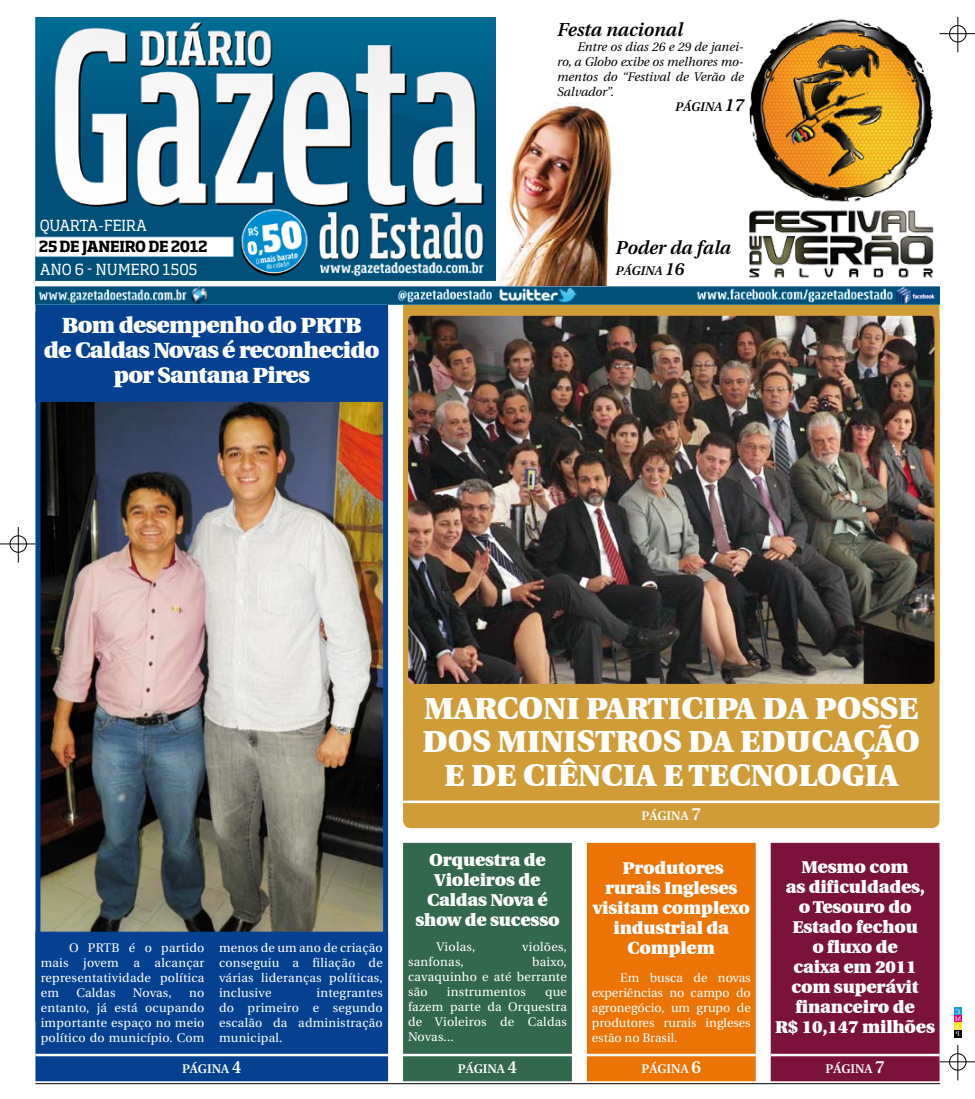
<style>
.page{position:relative;width:975px;height:1099px;background:#fff}
.page>*{position:absolute;margin:0;border:0;box-sizing:border-box;transform-origin:0 0}
.t1{font:900 31.25px "Utopia";color:#fff}
.t2{font:900 22.5px/25px "Utopia";letter-spacing:-.03em;color:#fff;text-align:center}
.t3{font:italic 600 18.75px "Utopia";color:#000}
.t4{font:900 17.5px/20px "Utopia";letter-spacing:-.01em;color:#fff;text-align:center}
.t5{font:15.12px "Soho Std";color:#fff}
.t6{font:700 15px "Soho Std";letter-spacing:-.03em;color:#000}
.t7{font:12.5px/15px "Utopia";letter-spacing:.02em;color:#fff;text-align:justify}
.t8{font:italic 12.5px "Utopia";color:#000}
.t9{font:600 12.5px "Utopia";color:#fff}
.t10{font:italic 600 12.5px "Utopia";color:#000}
.s1{font-size:17.5px}
</style>
<div class="page">
<hr style="left:939px;top:33px;width:35px;height:1px;background:#000">
<hr style="left:957px;top:17px;width:1px;height:35px;background:#000">
<div style="left:949px;top:25px;width:17px;height:17px;border:1px solid #000;border-radius:50%"></div>
<hr style="left:939px;top:1061px;width:35px;height:1px;background:#000">
<hr style="left:957px;top:1044px;width:1px;height:36px;background:#000">
<div style="left:949px;top:1053px;width:17px;height:17px;border:1px solid #000;border-radius:50%"></div>
<div style="left:954px;top:1007px;width:7px;height:7px;background:#219cd3"></div>
<div style="left:954px;top:1014px;width:7px;height:8px;background:#e20079"></div>
<div style="left:954px;top:1022px;width:7px;height:7px;background:#fcea1b"></div>
<div style="left:954px;top:1029px;width:7px;height:8px;background:#000"></div>
<hr style="left:35px;top:1083px;width:905px;height:1px;background:#000">
<hr style="left:0;top:543px;width:35px;height:1px;background:#000">
<hr style="left:18px;top:527px;width:1px;height:35px;background:#000">
<div style="left:10px;top:535px;width:17px;height:17px;border:1px solid #000;border-radius:50%"></div>
<img style="left:478px;top:102px;width:135px;height:184px">
<div style="left:403px;top:296px;width:535px;height:531px;background:#cf9c37;border-radius:7px"></div>
<img style="left:409px;top:317px;width:524px;height:366px">
<div style="left:403px;top:311px;width:536px;height:378px;border:5px solid #cf9c37;border-radius:7px"></div>
<div style="left:38px;top:314px;width:347px;height:764px;background:#054190"></div>
<img style="left:41px;top:402px;width:341px;height:529px">
<div style="left:35px;top:312px;width:353px;height:769px;border:5px solid #054190"></div>
<div style="left:35px;top:298px;width:353px;height:104px;background:#054190"></div>
<div style="left:35px;top:931px;width:353px;height:90px;background:#054190"></div>
<hr style="left:35px;top:1053px;width:353px;height:3px;background:#fff">
<img style="left:35px;top:18px;width:460px;height:262px">
<img style="left:35px;top:286px;width:904px;height:19px">
<div style="left:770px;top:842px;width:169px;height:239px;background:#7b123b;border:1px solid #7b123b"></div>
<hr style="left:770px;top:1053px;width:169px;height:3px;background:#fff">
<hr style="left:403px;top:800px;width:536px;height:3px;background:#fff">
<div style="left:403px;top:842px;width:169px;height:239px;background:#34684e;border:1px solid #34684e"></div>
<hr style="left:403px;top:1053px;width:169px;height:3px;background:#fff">
<div style="left:587px;top:842px;width:168px;height:239px;background:#ec7407;border:1px solid #ec7407"></div>
<hr style="left:587px;top:1053px;width:168px;height:3px;background:#fff">
<img style="left:749px;top:18px;width:185px;height:260px">
<p class="t5" style="left:40px;top:215px;width:109px">QUARTA-FEIRA</p>
<p class="t6" style="left:39px;top:237px;width:170px">25 DE JANEIRO DE 2012</p>
<p class="t5" style="left:40px;top:259px;width:159px">ANO 6 - NUMERO 1505</p>
<h2 class="t2" style="left:44px;top:313px;width:337px">Bom desempenho do PRTB<br>de Caldas Novas é reconhecido por Santana Pires</h2>
<h3 class="t3" style="left:557px;top:19px;width:127px">Festa nacional</h3>
<p class="t8" style="left:577px;top:40px;width:168px">Entre os dias 26 e 29 de janei-</p>
<p class="t8" style="left:557px;top:55px;width:188px">ro, a Globo exibe os melhores mo-</p>
<p class="t8" style="left:557px;top:70px;width:188px">mentos do “Festival de Verão de</p>
<p class="t8" style="left:557px;top:85px;width:58px">Salvador”.</p>
<p class="t10" style="left:675px;top:99px;width:70px">PÁGINA <span class="s1">17</span></p>
<h3 class="t3" style="left:615px;top:237px;width:117px">Poder da fala</h3>
<p class="t10" style="left:615px;top:264px;width:70px">PÁGINA <span class="s1">16</span></p>
<p class="t7" style="left:41px;top:940px;width:165px;text-indent:28px">O PRTB é o partido mais jovem a alcançar representatividade política em</p>
<p class="t7" style="left:76px;top:985px;width:41px">Caldas</p>
<p class="t7" style="left:133px;top:985px;width:40px">Novas,</p>
<p class="t7" style="left:41px;top:985px;width:165px;text-indent:148px">no entanto, já está ocupando importante espaço no meio político do município. Com</p>
<p class="t7" style="left:219px;top:940px;width:165px">menos de um ano de criação conseguiu a filiação de várias lideranças políticas, inclusive</p>
<p class="t7" style="left:219px;top:985px;width:165px;text-indent:97px">integrantes do primeiro e segundo escalão da administração municipal.</p>
<p class="t9" style="left:182px;top:1061px;width:61px">PÁGINA <span class="s1">4</span></p>
<h1 class="t1" style="left:424px;top:690px;width:72px">Marconi</h1>
<h1 class="t1" style="left:586px;top:690px;width:59px">particip</h1>
<h1 class="t1" style="left:735px;top:690px;width:101px">a da posse</h1>
<h1 class="t1" style="left:422px;top:723px;width:97px">dos ministros</h1>
<h1 class="t1" style="left:688px;top:723px;width:229px">da Educação</h1>
<h1 class="t1" style="left:444px;top:757px;width:154px">e de Ciênci</h1>
<h1 class="t1" style="left:636px;top:757px;width:96px">a e Tecno</h1>
<h1 class="t1" style="left:798px;top:757px;width:101px">logia</h1>
<h3 class="t4" style="left:415px;top:850px;width:146px">Orquestra de<br>Violeiros de<br>Caldas Nova é show de sucesso</h3>
<p class="t7" style="left:436px;top:939px;width:41px">Violas,</p>
<p class="t7" style="left:522px;top:939px;width:46px">violões,</p>
<p class="t7" style="left:408px;top:954px;width:57px">sanfonas,</p>
<p class="t7" style="left:408px;top:954px;width:160px;text-indent:124px">baixo, cavaquinho e até berrante são</p>
<p class="t7" style="left:447px;top:984px;width:81px">instrumentos</p>
<p class="t7" style="left:408px;top:984px;width:160px;text-indent:137px">que fazem parte da Orquestra de Violeiros de Caldas Novas...</p>
<p class="t9" style="left:458px;top:1061px;width:61px">PÁGINA <span class="s1">4</span></p>
<p class="t9" style="left:641px;top:808px;width:61px">PÁGINA <span class="s1">7</span></p>
<h3 class="t4" style="left:592px;top:857px;width:159px">Produtores rurais Ingleses visitam complexo industrial da<br>Complem</h3>
<p class="t7" style="left:591px;top:970px;width:160px;text-indent:28px">Em busca de novas experiências no campo do agronegócio, um grupo de produtores rurais ingleses estão no Brasil.</p>
<p class="t9" style="left:641px;top:1061px;width:61px">PÁGINA <span class="s1">6</span></p>
<h3 class="t4" style="left:775px;top:856px;width:161px">Mesmo com<br>as dificuldades,<br>o Tesouro do<br>Estado fechou<br>o fluxo de<br>caixa em 2011 com superávit financeiro de<br>R$ 10,147 milhões</h3>
<p class="t9" style="left:825px;top:1061px;width:61px">PÁGINA <span class="s1">7</span></p>
</div>
